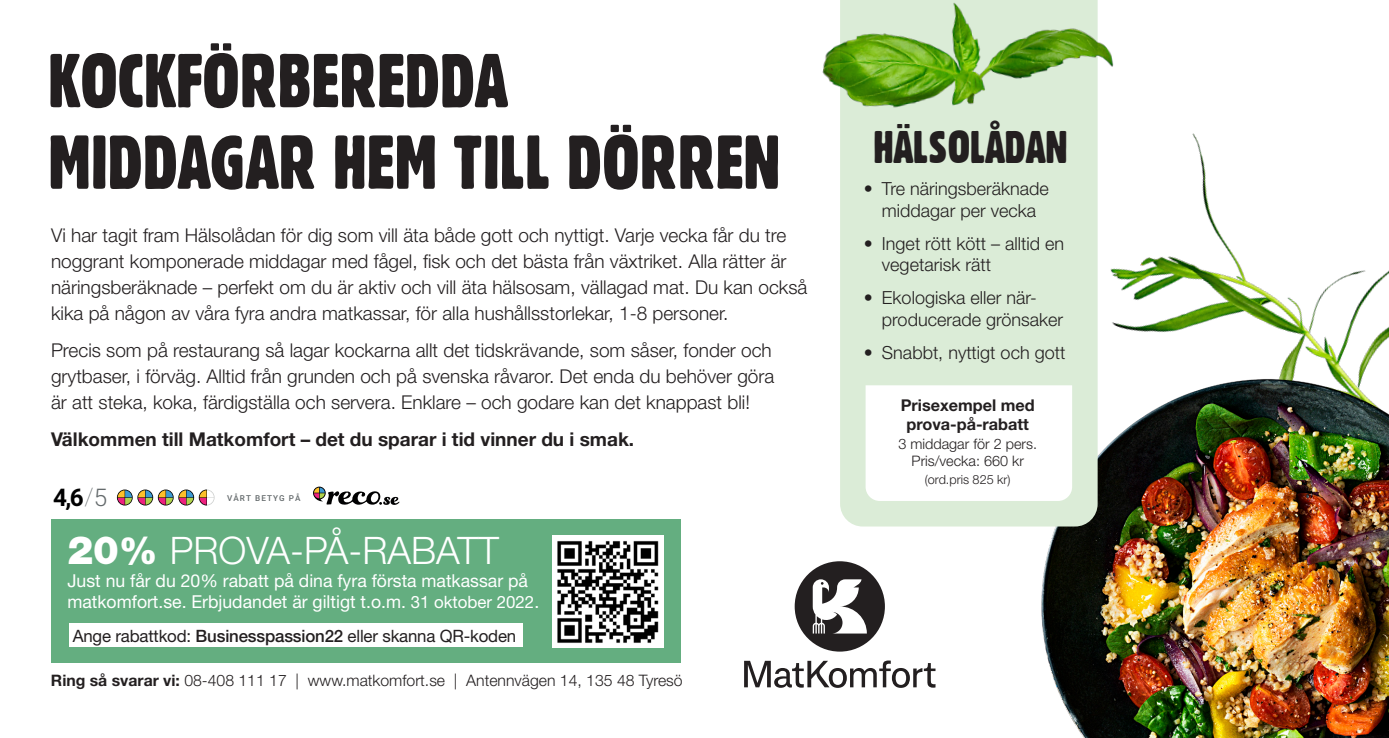
<style>
.page{position:relative;width:1389px;height:738px;background:#fff}
.page>*{position:absolute;margin:0;border:0;box-sizing:border-box;transform-origin:0 0}
.t1{font:74px "Gothic 821 Condensed BT";color:#231f20}
.t2{font:44.6px "Gothic 821 Condensed BT";color:#231f20}
.t3{font:300 38px "Helvetica Neue LT Pro";color:#fff}
.t4{font:700 24.4px "Roboto";color:#000001}
.t5{font:300 19px/26px "Helvetica Neue LT Pro";color:#231f20}
.t6{font:700 19px "Helvetica Neue LT Pro";color:#231f20}
.t7{font:300 18px/21.6px "Helvetica Neue LT Pro";color:#231f20}
.t8{font:17.8px/21px "Helvetica Neue LT Pro";color:#fff}
.t9{font:17px "Helvetica Neue LT Pro";letter-spacing:-.01em;color:#231f20}
.t10{font:700 16.2px/18.6px "Helvetica Neue LT Pro";color:#231f20;text-align:center}
.t11{font:300 15.8px "Helvetica Neue LT Pro";color:#231f20}
.t12{font:300 14.4px/16.2px "Helvetica Neue LT Pro";color:#231f20;text-align:center}
.t13{font:300 12.6px "Helvetica Neue LT Pro";color:#231f20}
.t14{font:500 8.2px "Roboto";letter-spacing:.13em;color:#646a6c}
.s1{font-weight:100;color:#646a6c}
.s2{font-weight:300;color:#646a6c}
.s3{font-weight:900;font-size:39px}
.s4{font-weight:900}
.s5{font-size:17px}
.s6{font-weight:500}
.s7{font-weight:700}
</style>
<div class="page">
<div style="left:51px;top:518px;width:629px;height:143px;background:#64ae80"></div>
<img style="left:553px;top:535px;width:111px;height:111px">
<svg style="left:313px;top:486px;width:86px;height:19px"></svg>
<svg style="left:117px;top:489px;width:16px;height:16px"></svg>
<svg style="left:118px;top:490px;width:14px;height:14px"></svg>
<svg style="left:137px;top:489px;width:16px;height:16px"></svg>
<svg style="left:138px;top:490px;width:14px;height:14px"></svg>
<svg style="left:158px;top:489px;width:16px;height:16px"></svg>
<svg style="left:159px;top:490px;width:14px;height:14px"></svg>
<svg style="left:178px;top:489px;width:16px;height:16px"></svg>
<svg style="left:179px;top:490px;width:14px;height:14px"></svg>
<svg style="left:199px;top:489px;width:16px;height:16px"></svg>
<svg style="left:795px;top:561px;width:88px;height:90px"></svg>
<svg style="left:744px;top:660px;width:192px;height:27px"></svg>
<div style="left:69px;top:623px;width:454px;height:23px;background:#fff"></div>
<img style="left:883px;top:133px;width:506px;height:486px">
<img style="left:1028px;top:366px;width:361px;height:371px">
<div style="left:840px;top:134px;width:258px;height:392px;background:#dbecd7"></div>
<svg style="left:866px;top:385px;width:206px;height:115px"></svg>
<img style="left:822px;top:0;width:299px;height:134px">
<p class="t1" style="left:48px;top:36px;width:461px">KOCKFÖRBEREDDA</p>
<p class="t1" style="left:48px;top:117px;width:734px">MIDDAGAR HEM TILL DÖRREN</p>
<p class="t5" style="left:51px;top:221px;width:758px">Vi har tagit fram Hälsolådan för dig som vill äta både gott och nyttigt. Varje vecka får du tre noggrant komponerade middagar med fågel, fisk och det bästa från växtriket. Alla rätter är näringsberäknade – perfekt om du är aktiv och vill äta hälsosam, vällagad mat. Du kan också kika på någon av våra fyra andra matkassar, för alla hushållsstorlekar, 1-8 personer.</p>
<p class="t5" style="left:51px;top:336px;width:725px">Precis som på restaurang så lagar kockarna allt det tidskrävande, som såser, fonder och grytbaser, i förväg. Alltid från grunden och på svenska råvaror. Det enda du behöver göra är att steka, koka, färdigställa och servera. Enklare – och godare kan det knappast bli!</p>
<p class="t6" style="left:51px;top:427px;width:585px">Välkommen till Matkomfort – det du sparar i tid vinner du i smak.</p>
<p class="t4" style="left:53px;top:487px;width:56px">4,6<span class="s1">/</span><span class="s2">5</span></p>
<p class="t14" style="left:227px;top:492px;width:75px">VÅRT BETYG PÅ</p>
<p class="t3" style="left:67px;top:526px;width:433px"><span class="s3">20</span><span class="s4">%</span> PROVA-PÅ-RABATT</p>
<p class="t8" style="left:67px;top:569px;width:473px">Just nu får du 20% rabatt på dina fyra första matkassar på matkomfort.se. Erbjudandet är giltigt t.o.m. <span class="s5">31 oktober 2022</span>.</p>
<p class="t9" style="left:73px;top:625px;width:445px">Ange rabattkod: <span class="s6">Businesspassion22</span> eller skanna QR-koden</p>
<p class="t11" style="left:51px;top:670px;width:633px"><span class="s7">Ring så svarar vi:</span> 08-408 111 17 | www.matkomfort.se | Antennvägen 14, 135 48 Tyresö</p>
<p class="t2" style="left:873px;top:120px;width:196px">HÄLSOLÅDAN</p>
<p class="t7" style="left:864px;top:177px;width:186px;text-align:center">• Tre näringsberäknade middagar per vecka</p>
<p class="t7" style="left:882px;top:232px;width:184px;text-indent:-18px">• Inget rött kött – alltid en vegetarisk rätt</p>
<p class="t7" style="left:882px;top:286px;width:183px;text-indent:-18px">• Ekologiska eller när&shy;producerade grönsaker</p>
<p class="t7" style="left:864px;top:341px;width:203px">• Snabbt, nyttigt och gott</p>
<p class="t10" style="left:901px;top:395px;width:136px">Prisexempel med prova-på-rabatt</p>
<p class="t12" style="left:898px;top:435px;width:140px">3 middagar för 2 pers.<br>Pris/vecka: 660 kr</p>
<p class="t13" style="left:925px;top:471px;width:87px">(ord.pris 825 kr)</p>
</div>
